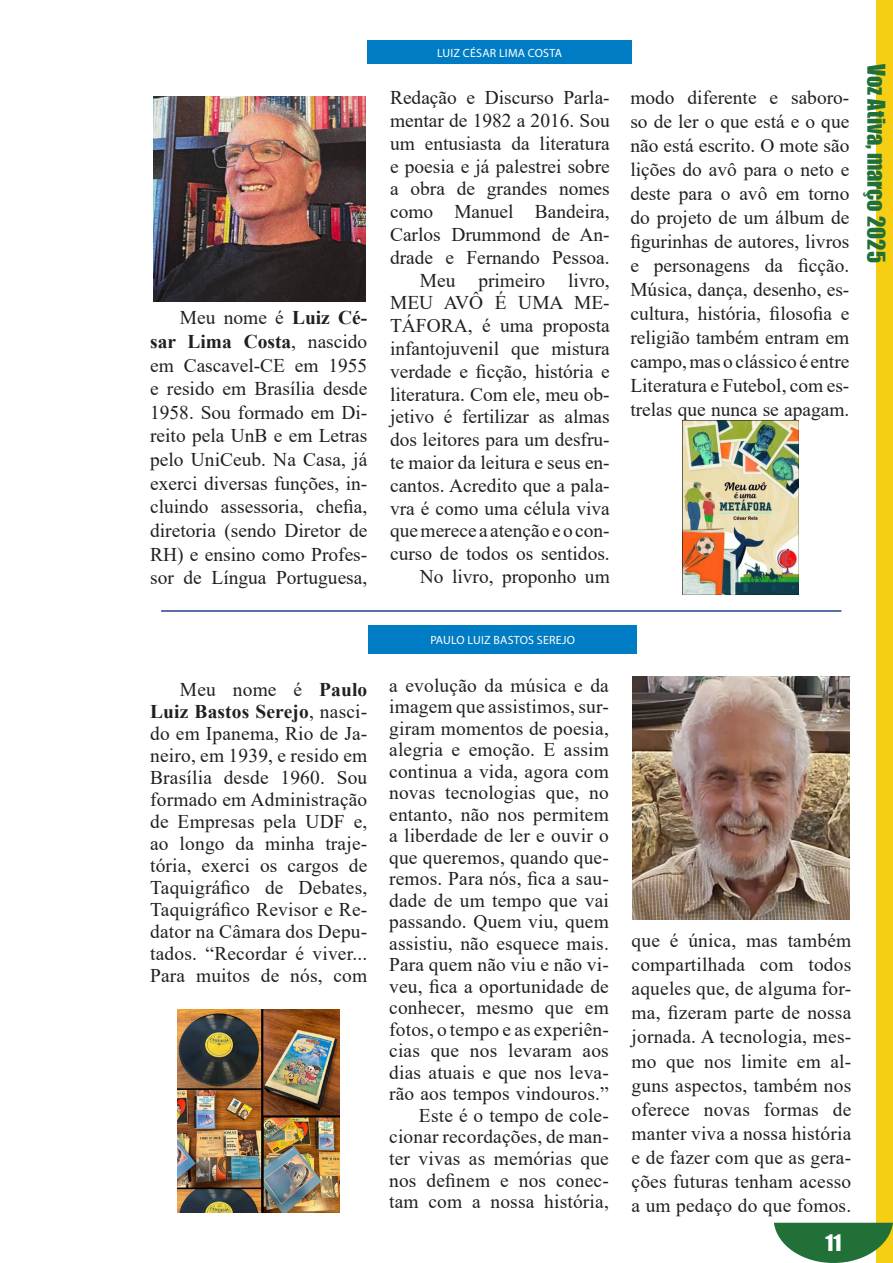
<style>
.page{position:relative;width:893px;height:1263px;background:#fff}
.page>*{position:absolute;margin:0;border:0;box-sizing:border-box;transform-origin:0 0}
.t1{font:22.5px "Impact";color:#207038}
.t2{font:21px "Impact";color:#fff}
.t3{font:19.5px/21.5px "Times New Roman";letter-spacing:.01em;color:#231f20;text-align:justify}
.t4{font:12px "Myriad Pro";letter-spacing:.02em;color:#fff}
.s1{font-weight:700}
</style>
<div class="page">
<div style="left:876px;top:0;width:17px;height:1263px;background:#f6cf15"></div>
<svg style="left:774px;top:1223px;width:119px;height:40px"></svg>
<hr style="left:161px;top:610px;width:680px;height:2px;background:#253f8e">
<img style="left:632px;top:676px;width:217px;height:243px">
<div style="left:368px;top:625px;width:269px;height:29px;background:#007cc4"></div>
<img style="left:153px;top:96px;width:212px;height:205px">
<div style="left:367px;top:40px;width:265px;height:24px;background:#007cc4"></div>
<img style="left:683px;top:420px;width:116px;height:174px">
<img style="left:178px;top:1010px;width:162px;height:202px">
<p class="t3" style="left:150px;top:305px;width:219px;line-height:23.7px;text-indent:30px">Meu nome é <span class="s1">Luiz Cé&shy;sar Lima Costa</span>, nascido em Cascavel-CE em 1955 e resido em Brasília desde 1958. Sou formado em Di&shy;reito pela UnB e em Letras pelo UniCeub. Na Casa, já exerci diversas funções, in&shy;cluindo assessoria, chefia, diretoria (sendo Diretor de RH) e ensino como Profes&shy;sor de Língua Portuguesa,</p>
<p class="t4" style="left:437px;top:45px;width:127px">LUIZ CÉSAR LIMA COSTA</p>
<p class="t3" style="left:390px;top:86px;width:221px;line-height:22.8px;text-align:right">Redação e Discurso Parla&shy;mentar de 1982 a 2016. Sou um entusiasta da literatura e poesia e já palestrei sobre a obra de grandes nomes como Manuel Bandeira,<br>Carlos Drummond de An&shy;drade e Fernando Pessoa.<br>Meu primeiro livro,<br>MEU AVÔ É UMA ME-<br>TÁFORA, é uma proposta infantojuvenil que mistura verdade e ficção, história e literatura. Com ele, meu ob&shy;jetivo é fertilizar as almas dos leitores para um desfru&shy;te maior da leitura e seus en&shy;cantos. Acredito que a pala&shy;vra é como uma célula viva que merece a atenção e o con&shy;curso de todos os sentidos.<br>No livro, proponho um</p>
<p class="t3" style="left:630px;top:85px;width:221px;line-height:24px">modo diferente e saboro&shy;so de ler o que está e o que não está escrito. O mote são lições do avô para o neto e deste para o avô em torno do projeto de um álbum de figurinhas de autores, livros e personagens da ficção.<br>Música, dança, desenho, es&shy;cultura, história, filosofia e religião também entram em campo, mas o clássico é entre Literatura e Futebol, com es&shy;trelas que nunca se apagam.</p>
<p class="t1" style="left:894px;top:64px;width:200px;rotate:90deg">Voz Ativa, março 2025</p>
<p class="t4" style="left:430px;top:633px;width:146px">PAULO LUIZ BASTOS SEREJO</p>
<p class="t3" style="left:150px;top:678px;width:219px;line-height:22px;text-indent:30px">Meu nome é <span class="s1">Paulo Luiz Bastos Serejo</span>, nasci&shy;do em Ipanema, Rio de Ja&shy;neiro, em 1939, e resido em Brasília desde 1960. Sou formado em Administração de Empresas pela UDF e, ao longo da minha traje&shy;tória, exerci os cargos de Taquigráfico de Debates, Taquigráfico Revisor e Re&shy;dator na Câmara dos Depu&shy;tados. “Recordar é viver...<br>Para muitos de nós, com</p>
<p class="t3" style="left:389px;top:674px;width:221px;text-align:right">a evolução da música e da imagem que assistimos, sur&shy;giram momentos de poesia, alegria e emoção. E assim continua a vida, agora com novas tecnologias que, no entanto, não nos permitem a liberdade de ler e ouvir o que queremos, quando que&shy;remos. Para nós, fica a sau&shy;dade de um tempo que vai passando. Quem viu, quem assistiu, não esquece mais.<br>Para quem não viu e não vi&shy;veu, fica a oportunidade de conhecer, mesmo que em fotos, o tempo e as experiên&shy;cias que nos levaram aos dias atuais e que nos leva&shy;rão aos tempos vindouros.”<br>Este é o tempo de cole&shy;cionar recordações, de man&shy;ter vivas as memórias que nos definem e nos conec&shy;tam com a nossa história,</p>
<p class="t3" style="left:632px;top:928px;width:221px;line-height:24.2px">que é única, mas também compartilhada com todos aqueles que, de alguma for&shy;ma, fizeram parte de nossa jornada. A tecnologia, mes&shy;mo que nos limite em al&shy;guns aspectos, também nos oferece novas formas de manter viva a nossa história e de fazer com que as gera&shy;ções futuras tenham acesso a um pedaço do que fomos.</p>
<p class="t2" style="left:825px;top:1226px;width:18px">11</p>
</div>
